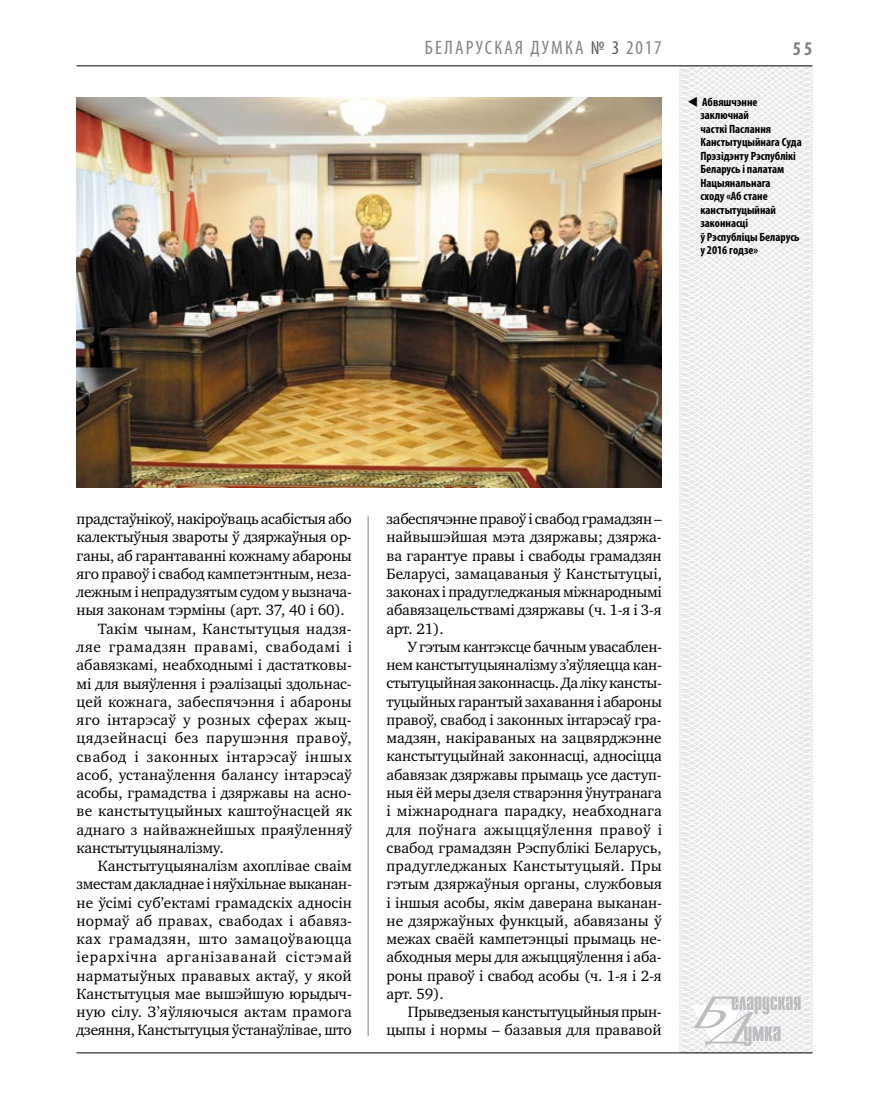
<style>
.page{position:relative;width:872px;height:1106px;background:#fff}
.page>*{position:absolute;margin:0;border:0;box-sizing:border-box;transform-origin:0 0}
.t1{font:condensed 19.5px "Myriad Pro";letter-spacing:.105em;color:#808285}
.t2{font:700 condensed 19.5px "Myriad Pro";color:#808285}
.t3{font:15.3px/18.3px "Charter C";color:#000;text-align:justify}
.t4{font:15.3px "Charter C";letter-spacing:.035em;color:#000}
.t5{font:15.3px "Charter C";letter-spacing:-.025em;color:#000}
.t6{font:15.3px "Charter C";letter-spacing:-.02em;color:#000}
.t7{font:15.3px "Charter C";letter-spacing:.055em;color:#000}
.t8{font:15.3px "Charter C";letter-spacing:.025em;color:#000}
.t9{font:15.3px "Charter C";letter-spacing:.04em;color:#000}
.t10{font:700 condensed 12px/13.5px "Myriad Pro";color:#000}
.s1{color:#58595b}
</style>
<div class="page">
<svg style="left:621px;top:65px;width:192px;height:989px"></svg>
<svg style="left:691px;top:996px;width:109px;height:53px"></svg>
<hr style="left:77px;top:65px;width:735px;height:1px;background:#000">
<hr style="left:77px;top:1052px;width:735px;height:1px;background:#000">
<hr style="left:368px;top:516px;width:1px;height:520px;background:#808285">
<img style="left:77px;top:97px;width:585px;height:390px">
<svg style="left:698px;top:106px;width:12px;height:1px"></svg>
<p class="t1" style="left:425px;top:36px;width:138px">БЕЛАРУСКА Я ДУМКА</p>
<p class="t1" style="left:591px;top:36px;width:72px"><span class="s1">№ 3</span> 2017</p>
<p class="t2" style="left:793px;top:37px;width:21px">55</p>
<p class="t10" style="left:700px;top:95px;width:103px;text-indent:-13px">▼ Абвяшчэнне заключнай<br>часткі Паслання<br>Канстытуцыйнага Суда<br>Прэзідэнту Рэспублікі<br>Беларусь і палатам<br>Нацыянальнага<br>сходу «Аб стане канстытуцыйнай законнасці<br>ў Рэспубліцы Беларусь у 2016 годзе»</p>
<p class="t5" style="left:77px;top:510px;width:277px">прадстаўнікоў, накіроўваць асабістыя або</p>
<p class="t3" style="left:77px;top:528px;width:277px">калектыўныя звароты ў дзяржаўныя ор-</p>
<p class="t3" style="left:77px;top:546px;width:277px">ганы, аб гарантаванні кожнаму абароны</p>
<p class="t3" style="left:77px;top:565px;width:277px">яго правоў і свабод кампетэнтным, неза-</p>
<p class="t5" style="left:77px;top:583px;width:277px">лежным і непрадузятым судом у вызнача-</p>
<p class="t3" style="left:77px;top:601px;width:270px">ныя законам тэрміны (арт. 37, 40 і 60).</p>
<p class="t3" style="left:98px;top:619px;width:255px">Такім чынам, Канстытуцыя надзя-</p>
<p class="t4" style="left:77px;top:638px;width:277px">ляе грамадзян правамі, свабодамі і</p>
<p class="t3" style="left:77px;top:656px;width:277px">абавязкамі, неабходнымі і дастатковы-</p>
<p class="t3" style="left:77px;top:674px;width:277px">мі для выяўлення і рэалізацыі здольнас-</p>
<p class="t3" style="left:77px;top:692px;width:277px">цей кожнага, забеспячэння і абароны</p>
<p class="t8" style="left:77px;top:711px;width:277px">яго інтарэсаў у розных сферах жыц-</p>
<p class="t4" style="left:77px;top:729px;width:277px">цядзейнасці без парушэння правоў,</p>
<p class="t9" style="left:77px;top:748px;width:277px">свабод і законных інтарэсаў іншых</p>
<p class="t3" style="left:77px;top:765px;width:277px">асоб, устанаўлення балансу інтарэсаў</p>
<p class="t3" style="left:77px;top:784px;width:277px">асобы, грамадства і дзяржавы на асно-</p>
<p class="t3" style="left:77px;top:802px;width:277px">ве канстытуцыйных каштоўнасцей як</p>
<p class="t3" style="left:77px;top:820px;width:277px">аднаго з найважнейшых праяўленняў</p>
<p class="t3" style="left:77px;top:838px;width:149px">канстытуцыяналізму.</p>
<p class="t3" style="left:98px;top:857px;width:255px">Канстытуцыяналізм ахоплівае сваім</p>
<p class="t6" style="left:77px;top:875px;width:277px">зместам дакладнае і няўхільнае выканан-</p>
<p class="t3" style="left:77px;top:893px;width:277px">не ўсімі суб’ектамі грамадскіх адносін</p>
<p class="t3" style="left:77px;top:911px;width:277px">нормаў аб правах, свабодах і абавяз-</p>
<p class="t4" style="left:77px;top:930px;width:277px">ках грамадзян, што замацоўваюцца</p>
<p class="t7" style="left:77px;top:948px;width:277px">іерархічна арганізаванай сістэмай</p>
<p class="t3" style="left:77px;top:966px;width:277px">нарматыўных прававых актаў, у якой</p>
<p class="t3" style="left:77px;top:984px;width:277px">Канстытуцыя мае вышэйшую юрыдыч-</p>
<p class="t3" style="left:77px;top:1003px;width:277px">ную сілу. З’яўляючыся актам прамога</p>
<p class="t3" style="left:77px;top:1021px;width:277px">дзеяння, Канстытуцыя ўстанаўлівае, што</p>
<p class="t3" style="left:386px;top:510px;width:277px">забеспячэнне правоў і свабод грамадзян – найвышэйшая мэта дзяржавы; дзяржа&shy;ва гарантуе правы і свабоды грамадзян Беларусі, замацаваныя ў Канстытуцыі, законах і прадугледжаныя міжнароднымі абавязацельствамі дзяржавы (ч. 1-я і 3-я арт. 21).</p>
<p class="t3" style="left:386px;top:637px;width:277px;text-indent:21px">У гэтым кантэксце бачным увасаблен&shy;нем канстытуцыяналізму з’яўляецца кан&shy;стытуцыйная законнасць. Да ліку кансты&shy;туцыйных гарантый захавання і абароны правоў, свабод і законных інтарэсаў гра&shy;мадзян, накіраваных на зацвярджэнне канстытуцыйнай законнасці, адносіцца абавязак дзяржавы прымаць усе даступ&shy;ныя ёй меры дзеля стварэння ўнутранага і міжнароднага парадку, неабходнага для поўнага ажыццяўлення правоў і свабод грамадзян Рэспублікі Беларусь, прадугледжаных Канстытуцыяй. Пры гэтым дзяржаўныя органы, службовыя і іншыя асобы, якім даверана выканан&shy;не дзяржаўных функцый, абавязаны ў межах сваёй кампетэнцыі прымаць не&shy;абходныя меры для ажыццяўлення і аба&shy;роны правоў і свабод асобы (ч. 1-я і 2-я арт. 59).</p>
<p class="t3" style="left:386px;top:1003px;width:277px;text-align:right">Прыведзеныя канстытуцыйныя прын&shy;цыпы і нормы – базавыя для прававой</p>
</div>
